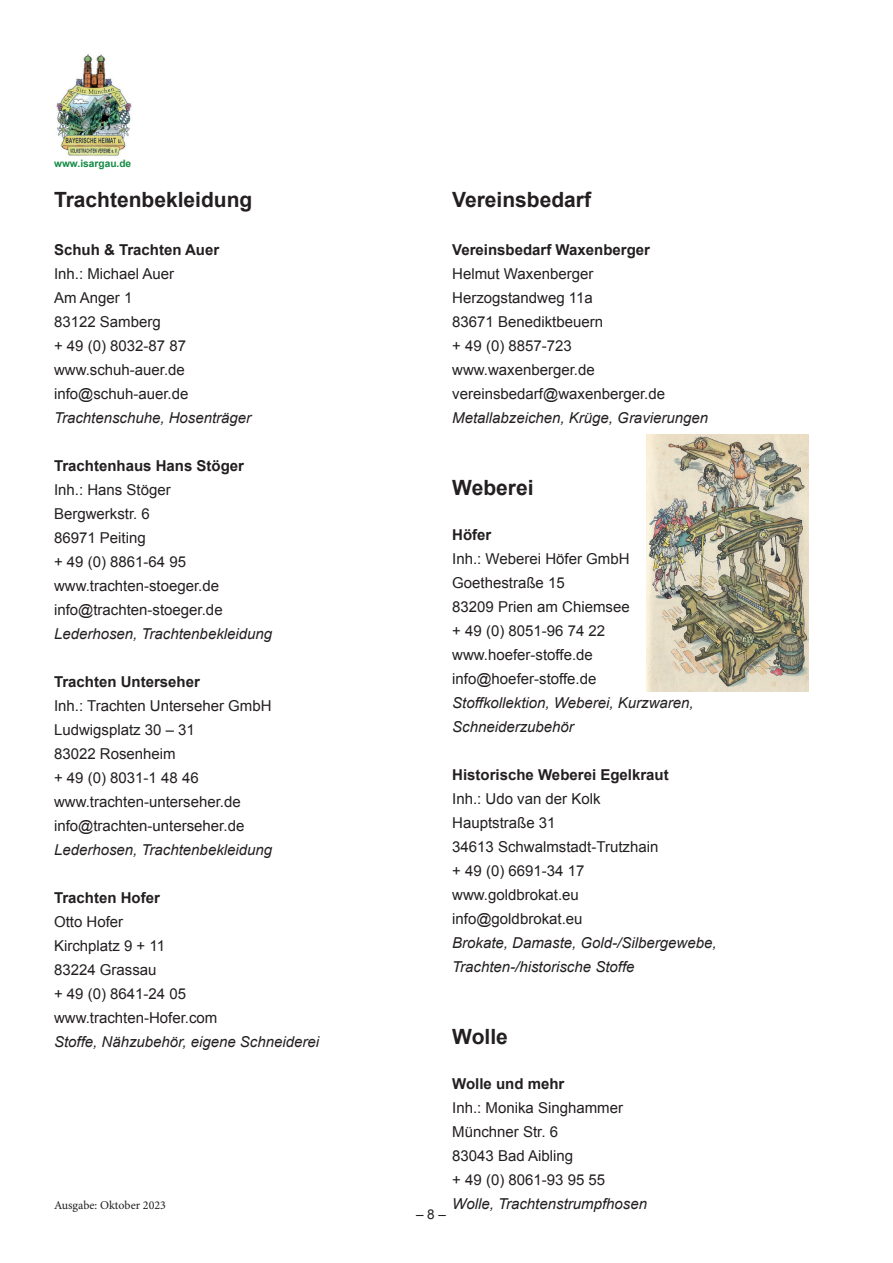
<style>
.page{position:relative;width:893px;height:1263px;background:#fff}
.page>*{position:absolute;margin:0;border:0;box-sizing:border-box;transform-origin:0 0}
.t1{font:700 21px "Arial";color:#231f20}
.t2{font:15px/24px "Arial";color:#231f20}
.t3{font:italic 15px/24px "Arial";color:#231f20}
.t4{font:700 15px "Arial";color:#231f20}
.t5{font:13.5px "Arial";color:#231f20}
.t6{font:12px "Minion Pro";color:#231f20}
.t7{font:700 10.2px "Arial";color:#148a43}
</style>
<div class="page">
<img style="left:56px;top:54px;width:76px;height:102px">
<img style="left:646px;top:434px;width:162px;height:257px">
<p class="t7" style="left:54px;top:157px;width:79px">www.isargau.de</p>
<h1 class="t1" style="left:54px;top:185px;width:200px">Trachtenbekleidung</h1>
<p class="t4" style="left:54px;top:239px;width:167px">Schuh &amp; Trachten Auer</p>
<p class="t2" style="left:54px;top:262px;width:136px">Inh.: Michael Auer<br>Am Anger 1<br>83122 Samberg<br>+ 49 (0) 8032-87 87 www.schuh-auer.de info@schuh-auer.de</p>
<p class="t3" style="left:54px;top:406px;width:199px">Trachtenschuhe, Hosenträger</p>
<p class="t4" style="left:54px;top:455px;width:192px">Trachtenhaus Hans Stöger</p>
<p class="t2" style="left:54px;top:478px;width:170px">Inh.: Hans Stöger<br>Bergwerkstr. 6<br>86971 Peiting<br>+ 49 (0) 8861-64 95 www.trachten-stoeger.de info@trachten-stoeger.de</p>
<p class="t3" style="left:54px;top:622px;width:220px">Lederhosen, Trachtenbekleidung</p>
<p class="t4" style="left:54px;top:671px;width:147px">Trachten Unterseher</p>
<p class="t2" style="left:54px;top:694px;width:219px">Inh.: Trachten Unterseher GmbH<br>Ludwigsplatz 30 – 31<br>83022 Rosenheim<br>+ 49 (0) 8031-1 48 46 www.trachten-unterseher.de info@trachten-unterseher.de</p>
<p class="t3" style="left:54px;top:838px;width:220px">Lederhosen, Trachtenbekleidung</p>
<p class="t4" style="left:54px;top:887px;width:107px">Trachten Hofer</p>
<p class="t2" style="left:54px;top:910px;width:165px">Otto Hofer<br>Kirchplatz 9 + 11<br>83224 Grassau<br>+ 49 (0) 8641-24 05 www.trachten-Hofer.com</p>
<p class="t3" style="left:54px;top:1030px;width:267px">Stoffe, Nähzubehör, eigene Schneiderei</p>
<h1 class="t1" style="left:452px;top:185px;width:140px">Vereinsbedarf</h1>
<p class="t4" style="left:452px;top:239px;width:199px">Vereinsbedarf Waxenberger</p>
<p class="t2" style="left:452px;top:262px;width:214px">Helmut Waxenberger<br>Herzogstandweg 11a<br>83671 Benediktbeuern<br>+ 49 (0) 8857-723 www.waxenberger.de vereinsbedarf@waxenberger.de</p>
<p class="t3" style="left:452px;top:406px;width:257px">Metallabzeichen, Krüge, Gravierungen</p>
<h1 class="t1" style="left:452px;top:473px;width:83px">Weberei</h1>
<p class="t4" style="left:452px;top:524px;width:41px">Höfer</p>
<p class="t2" style="left:452px;top:547px;width:179px">Inh.: Weberei Höfer GmbH<br>Goethestraße 15<br>83209 Prien am Chiemsee + 49 (0) 8051-96 74 22 www.hoefer-stoffe.de info@hoefer-stoffe.de</p>
<p class="t3" style="left:452px;top:691px;width:243px">Stoffkollektion, Weberei, Kurzwaren,<br>Schneiderzubehör</p>
<p class="t4" style="left:452px;top:764px;width:218px">Historische Weberei Egelkraut</p>
<p class="t2" style="left:452px;top:787px;width:208px">Inh.: Udo van der Kolk<br>Hauptstraße 31<br>34613 Schwalmstadt-Trutzhain + 49 (0) 6691-34 17 www.goldbrokat.eu info@goldbrokat.eu</p>
<p class="t3" style="left:452px;top:931px;width:266px">Brokate, Damaste, Gold-/Silbergewebe,<br>Trachten-/historische Stoffe</p>
<h1 class="t1" style="left:452px;top:1022px;width:57px">Wolle</h1>
<p class="t4" style="left:452px;top:1073px;width:114px">Wolle und mehr</p>
<p class="t2" style="left:452px;top:1096px;width:172px">Inh.: Monika Singhammer<br>Münchner Str. 6<br>83043 Bad Aibling<br>+ 49 (0) 8061-93 95 55</p>
<p class="t6" style="left:54px;top:1197px;width:113px">Ausgabe: Oktober 2023</p>
<p class="t3" style="left:452px;top:1192px;width:196px">Wolle, Trachtenstrumpfhosen</p>
<p class="t5" style="left:416px;top:1205px;width:32px">– 8 –</p>
</div>
